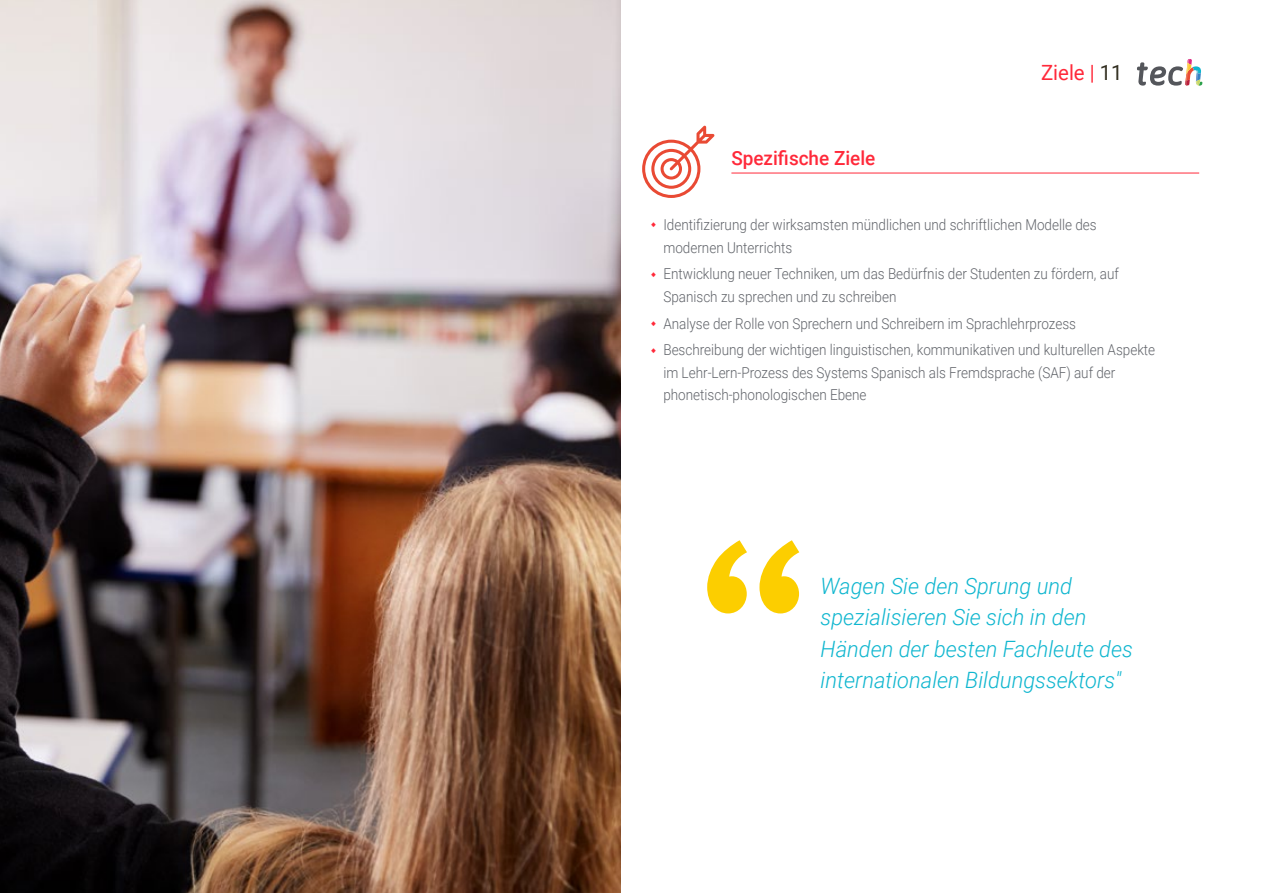
<style>
.page{position:relative;width:1263px;height:893px;background:#fff}
.page>*{position:absolute;margin:0;border:0;box-sizing:border-box;transform-origin:0 0}
.t1{font:italic 300 22.5px/31.5px "Roboto";color:#0fb6cf}
.t2{font:21px "Roboto";color:#ff293a}
.t3{font:500 19.5px "Roboto";color:#ff293a}
.t4{font:300 15px/22.5px "Roboto";color:#61646a;scale:.9 1}
.s1{color:#312e20}
</style>
<div class="page">
<svg style="left:1137px;top:59px;width:65px;height:27px"></svg>
<img style="left:0;top:0;width:621px;height:893px">
<svg style="left:707px;top:540px;width:92px;height:73px"></svg>
<hr style="left:731px;top:173px;width:468px;height:1px;background:#ff293a">
<svg style="left:642px;top:126px;width:72px;height:72px"></svg>
<h3 class="t3" style="left:731px;top:144px;width:145px">Spezifische Ziele</h3>
<h2 class="t2" style="left:1041px;top:57px;width:83px">Ziele | <span class="s1">11</span></h2>
<p class="t4" style="left:663px;top:213px;width:483px">Identifizierung der wirksamsten mündlichen und schriftlichen Modelle des modernen Unterrichts</p>
<p class="t4" style="left:663px;top:262px;width:508px">Entwicklung neuer Techniken, um das Bedürfnis der Studenten zu fördern, auf<br>Spanisch zu sprechen und zu schreiben</p>
<p class="t4" style="left:663px;top:309px;width:548px;line-height:26.7px">Analyse der Rolle von Sprechern und Schreibern im Sprachlehrprozess<br>Beschreibung der wichtigen linguistischen, kommunikativen und kulturellen Aspekte</p>
<p class="t4" style="left:663px;top:361px;width:504px">im Lehr-Lern-Prozess des Systems Spanisch als Fremdsprache (SAF) auf der phonetisch-phonologischen Ebene</p>
<h1 class="t1" style="left:820px;top:569px;width:314px">Wagen Sie den Sprung und spezialisieren Sie sich in den<br>Händen der besten Fachleute des internationalen Bildungssektors"</h1>
</div>
